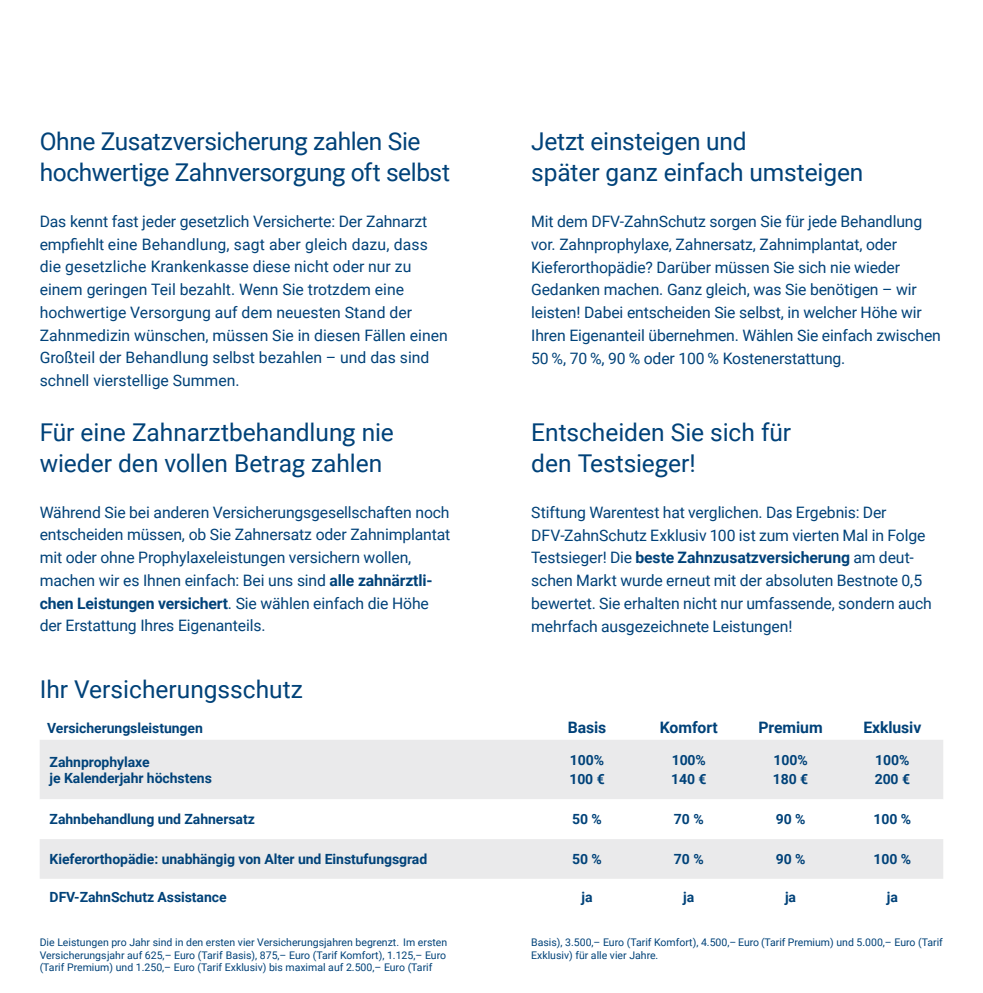
<style>
.page{position:relative;width:983px;height:993px;background:#fff}
.page>*{position:absolute;margin:0;border:0;box-sizing:border-box;transform-origin:0 0}
.t1{font:24.5px/31.5px "Roboto";letter-spacing:-.005em;color:#004279}
.t2{font:15.75px/22.8px "Roboto";letter-spacing:-.01em;color:#004279}
.t3{font:700 15.75px "Roboto";letter-spacing:-.005em;color:#004279}
.t4{font:700 14px/19.2px "Roboto";letter-spacing:-.005em;color:#004279}
.t5{font:10.5px/12.6px "Roboto";color:#004279;text-align:justify}
.s1{font-weight:700}
</style>
<div class="page">
<div style="left:40px;top:740px;width:903px;height:138px;background:#eaeaeb"></div>
<svg style="left:40px;top:799px;width:903px;height:39px"></svg>
<h1 class="t1" style="left:40px;top:124px;width:412px">Ohne Zusatzversicherung zahlen Sie hochwertige Zahnversorgung oft selbst</h1>
<p class="t2" style="left:40px;top:209px;width:409px">Das kennt fast jeder gesetzlich Versicherte: Der Zahnarzt empfiehlt eine Behandlung, sagt aber gleich dazu, dass die gesetzliche Krankenkasse diese nicht oder nur zu einem geringen Teil bezahlt. Wenn Sie trotzdem eine hochwertige Versorgung auf dem neuesten Stand der Zahnmedizin wünschen, müssen Sie in diesen Fällen einen Großteil der Behandlung selbst bezahlen – und das sind schnell vierstellige Summen.</p>
<h1 class="t1" style="left:40px;top:415px;width:355px">Für eine Zahnarztbehandlung nie wieder den vollen Betrag zahlen</h1>
<p class="t2" style="left:40px;top:500px;width:412px">Während Sie bei anderen Versicherungsgesellschaften noch entscheiden müssen, ob Sie Zahnersatz oder Zahnimplantat mit oder ohne Prophylaxeleistungen versichern wollen, machen wir es Ihnen einfach: Bei uns sind <span class="s1">alle zahnärztli&shy;chen Leistungen versichert</span>. Sie wählen einfach die Höhe der Erstattung Ihres Eigenanteils.</p>
<h1 class="t1" style="left:531px;top:124px;width:333px">Jetzt einsteigen und<br>später ganz einfach umsteigen</h1>
<p class="t2" style="left:531px;top:209px;width:411px">Mit dem DFV-ZahnSchutz sorgen Sie für jede Behandlung vor. Zahnprophylaxe, Zahnersatz, Zahnimplantat, oder Kieferorthopädie? Darüber müssen Sie sich nie wieder Gedanken machen. Ganz gleich, was Sie benötigen – wir leisten! Dabei entscheiden Sie selbst, in welcher Höhe wir Ihren Eigenanteil übernehmen. Wählen Sie einfach zwischen 50 %, 70 %, 90 % oder 100 % Kostenerstattung.</p>
<h1 class="t1" style="left:531px;top:415px;width:261px">Entscheiden Sie sich für den Testsieger!</h1>
<p class="t2" style="left:531px;top:500px;width:402px">Stiftung Warentest hat verglichen. Das Ergebnis: Der DFV-ZahnSchutz Exklusiv 100 ist zum vierten Mal in Folge Testsieger! Die <span class="s1">beste Zahnzusatzversicherung</span> am deut&shy;schen Markt wurde erneut mit der absoluten Bestnote 0,5 bewertet. Sie erhalten nicht nur umfassende, sondern auch mehrfach ausgezeichnete Leistungen!</p>
<h1 class="t1" style="left:40px;top:672px;width:265px">Ihr Versicherungsschutz</h1>
<p class="t4" style="left:47px;top:718px;width:157px">Versicherungsleistungen</p>
<p class="t3" style="left:567px;top:716px;width:40px">Basis</p>
<p class="t3" style="left:659px;top:716px;width:59px">Komfort</p>
<p class="t3" style="left:758px;top:716px;width:66px">Premium</p>
<p class="t3" style="left:863px;top:716px;width:59px">Exklusiv</p>
<p class="t4" style="left:50px;top:753px;width:164px;line-height:15.8px">Zahnprophylaxe<br>je Kalenderjahr höchstens</p>
<p class="t4" style="left:569px;top:749px;width:37px">100%<br>100 €</p>
<p class="t4" style="left:671px;top:749px;width:37px">100%<br>140 €</p>
<p class="t4" style="left:772px;top:749px;width:37px">100%<br>180 €</p>
<p class="t4" style="left:874px;top:749px;width:37px">100%<br>200 €</p>
<p class="t4" style="left:50px;top:809px;width:207px">Zahnbehandlung und Zahnersatz</p>
<p class="t4" style="left:572px;top:809px;width:31px">50 %</p>
<p class="t4" style="left:673px;top:809px;width:31px">70 %</p>
<p class="t4" style="left:775px;top:809px;width:31px">90 %</p>
<p class="t4" style="left:873px;top:809px;width:39px">100 %</p>
<p class="t4" style="left:50px;top:848px;width:379px">Kieferorthopädie: unabhängig von Alter und Einstufungsgrad</p>
<p class="t4" style="left:572px;top:848px;width:31px">50 %</p>
<p class="t4" style="left:673px;top:848px;width:31px">70 %</p>
<p class="t4" style="left:775px;top:848px;width:31px">90 %</p>
<p class="t4" style="left:873px;top:848px;width:39px">100 %</p>
<p class="t4" style="left:50px;top:886px;width:178px">DFV-ZahnSchutz Assistance</p>
<p class="t4" style="left:581px;top:886px;width:13px">ja</p>
<p class="t4" style="left:683px;top:886px;width:13px">ja</p>
<p class="t4" style="left:784px;top:886px;width:13px">ja</p>
<p class="t4" style="left:886px;top:886px;width:13px">ja</p>
<p class="t5" style="left:40px;top:935px;width:409px">Die Leistungen pro Jahr sind in den ersten vier Versicherungsjahren begrenzt. Im ersten Versicherungsjahr auf 625,– Euro (Tarif Basis), 875,– Euro (Tarif Komfort), 1.125,– Euro (Tarif Premium) und 1.250,– Euro (Tarif Exklusiv) bis maximal auf 2.500,– Euro (Tarif</p>
<p class="t5" style="left:531px;top:935px;width:413px">Basis), 3.500,– Euro (Tarif Komfort), 4.500,– Euro (Tarif Premium) und 5.000,– Euro (Tarif<br>Exklusiv) für alle vier Jahre.</p>
</div>
